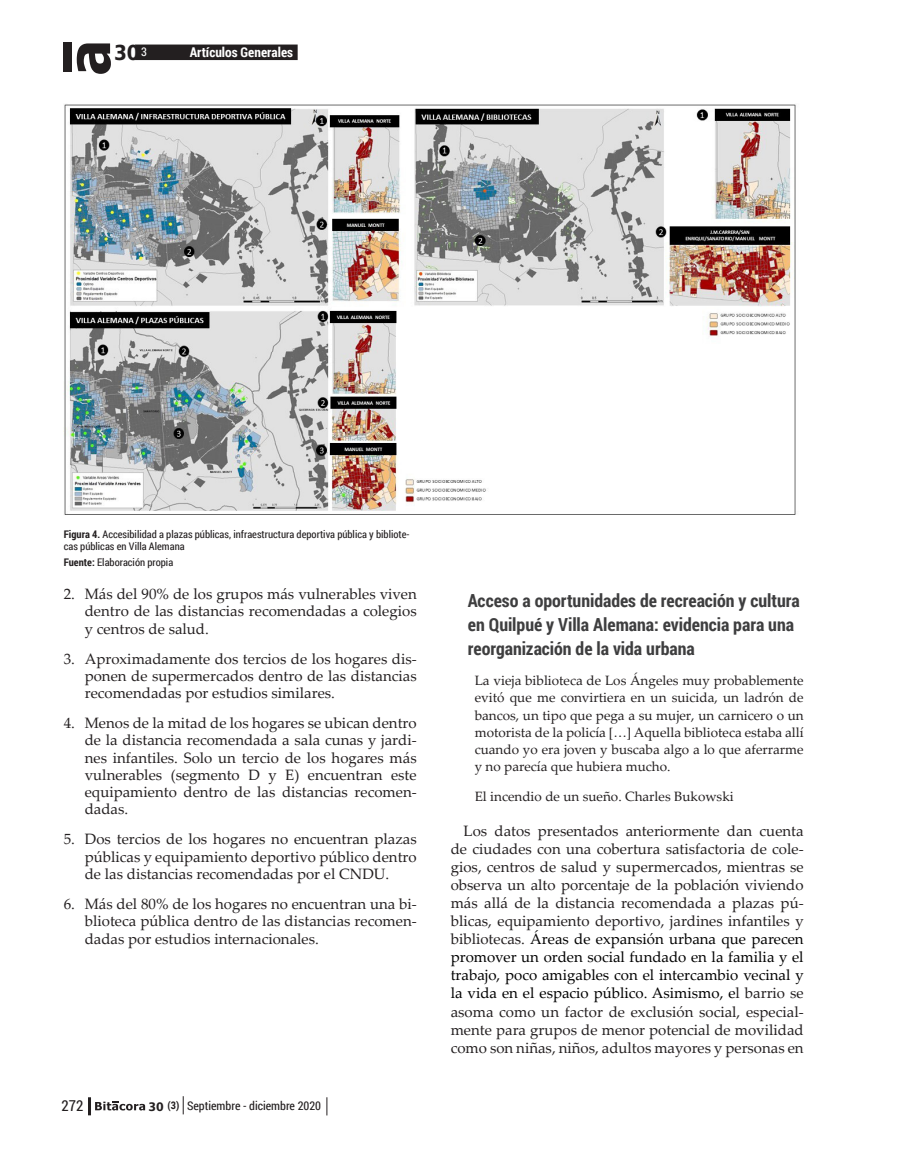
<style>
.page{position:relative;width:910px;height:1166px;background:#fff}
.page>*{position:absolute;margin:0;border:0;box-sizing:border-box;transform-origin:0 0}
.t1{font:700 20.7px "DejaVu Sans Condensed";color:#231f20}
.InterTitulo{font:700 18px/24px "Roboto Condensed";color:#3e3e3f}
.CorridoGRAL{font:15px/17.2px "Palatino Linotype";color:#231f20;text-align:justify}
.t2{font:15px "Roboto Condensed";color:#231f20}
.DESTACADOintext{font:13.5px/17.2px "Palatino Linotype";color:#231f20;text-align:justify}
.t3{font:700 13.5px "Roboto Condensed";color:#fff}
.t4{font:12px "Roboto Condensed";color:#231f20}
.t5{font:12px "Roboto Condensed";color:#fff}
.Foot_Image{font:10.5px/12px "Roboto Condensed";color:#231f20}
.s1{font-weight:700}
.s2{font-family:"DejaVu Sans Condensed";font-weight:700;font-size:11.7px}
.s3{font-weight:700;font-size:10.5px}
.s4{color:#000}
</style>
<div class="page">
<div style="left:135px;top:45px;width:163px;height:15px;background:#231f20"></div>
<div style="left:63px;top:43px;width:9px;height:29px;background:#231f20"></div>
<svg style="left:77px;top:43px;width:34px;height:31px"></svg>
<hr style="left:88px;top:1096px;width:3px;height:18px;background:#231f20">
<svg style="left:183px;top:1096px;width:1px;height:17px"></svg>
<svg style="left:95px;top:1101px;width:50px;height:9px"></svg>
<svg style="left:327px;top:1097px;width:1px;height:18px"></svg>
<img style="left:63px;top:104px;width:733px;height:411px">
<h1 class="t1" style="left:114px;top:35px;width:27px">30</h1>
<p class="t3" style="left:190px;top:43px;width:105px">Artículos Generales</p>
<p class="t5" style="left:141px;top:44px;width:7px">3</p>
<p class="Foot_Image" style="left:64px;top:528px;width:347px"><span class="s1">Figura 4.</span> Accesibilidad a plazas públicas, infraestructura deportiva pública y bibliote&shy;cas públicas en Villa Alemana</p>
<p class="Foot_Image" style="left:64px;top:556px;width:111px"><span class="s1">Fuente:</span> Elaboración propia</p>
<p class="CorridoGRAL" style="left:85px;top:584px;width:333px;text-indent:-21px">2. Más del 90% de los grupos más vulnerables viven dentro de las distancias recomendadas a colegios y centros de salud.</p>
<p class="CorridoGRAL" style="left:85px;top:649px;width:333px;text-indent:-21px">3. Aproximadamente dos tercios de los hogares dis&shy;ponen de supermercados dentro de las distancias recomendadas por estudios similares.</p>
<p class="CorridoGRAL" style="left:85px;top:713px;width:333px;text-indent:-21px">4. Menos de la mitad de los hogares se ubican dentro de la distancia recomendada a sala cunas y jardi&shy;nes infantiles. Solo un tercio de los hogares más vulnerables (segmento D y E) encuentran este equipamiento dentro de las distancias recomen&shy;dadas.</p>
<p class="CorridoGRAL" style="left:85px;top:829px;width:333px;text-indent:-21px">5. Dos tercios de los hogares no encuentran plazas públicas y equipamiento deportivo público dentro de las distancias recomendadas por el CNDU.</p>
<p class="CorridoGRAL" style="left:85px;top:894px;width:333px;text-indent:-21px">6. Más del 80% de los hogares no encuentran una bi&shy;blioteca pública dentro de las distancias recomen&shy;dadas por estudios internacionales.</p>
<p class="t2" style="left:62px;top:1095px;width:23px">272</p>
<p class="t4" style="left:149px;top:1096px;width:174px"><span class="s2">30</span> <span class="s3">(3)</span> Septiembre - diciembre 2020</p>
<p class="InterTitulo" style="left:468px;top:587px;width:334px">Acceso a oportunidades de recreación y cultura en Quilpué y Villa Alemana: evidencia para una reorganización de la vida urbana</p>
<p class="DESTACADOintext" style="left:475px;top:671px;width:330px">La vieja biblioteca de Los Ángeles muy probablemente evitó que me convirtiera en un suicida, un ladrón de bancos, un tipo que pega a su mujer, un carnicero o un motorista de la policía […] Aquella biblioteca estaba allí cuando yo era joven y buscaba algo a lo que aferrarme y no parecía que hubiera mucho.</p>
<p class="DESTACADOintext" style="left:475px;top:787px;width:261px">El incendio de un sueño. Charles Bukowski</p>
<p class="CorridoGRAL" style="left:451px;top:821px;width:354px;line-height:18px;text-indent:13px">Los datos presentados anteriormente dan cuenta de ciudades con una cobertura satisfactoria de cole&shy;gios, centros de salud y supermercados, mientras se observa un alto porcentaje de la población viviendo más allá de la distancia recomendada a plazas pú&shy;blicas, equipamiento deportivo, jardines infantiles y bibliotecas. <span class="s4">Áreas de expansión urbana que parecen promover un orden social fundado en la familia y el trabajo, poco amigables con el intercambio vecinal y la vida en el espacio público. Asimismo, e</span>l barrio se asoma como un factor de exclusión social, especial&shy;mente para grupos de menor potencial de movilidad como son niñas, niños, adultos mayores y personas en</p>
</div>
